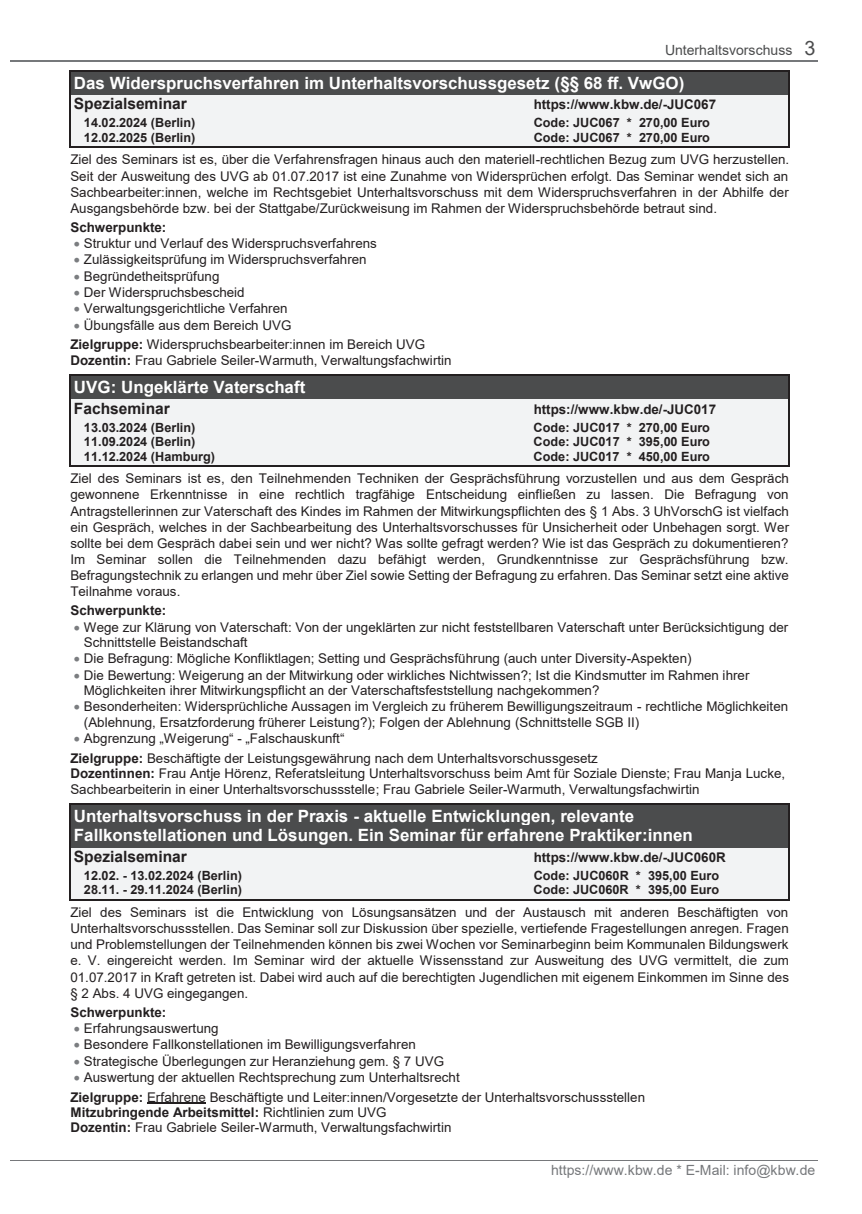
<style>
.page{position:relative;width:862px;height:1214px;background:#fff}
.page>*{position:absolute;margin:0;border:0;box-sizing:border-box;transform-origin:0 0}
.t1{font:700 17px/19.4px "Arial";color:#fff}
.t2{font:700 15.6px "Arial";color:#231f20}
.t3{font:14px "Arial";color:#76787b}
.t4{font:14px "Arial";color:#4b4c4d}
.t5{font:13.4px/16.2px "Arial";color:#231f20}
.t6{font:700 13.4px "Arial";color:#231f20}
.t7{font:700 12.6px "Arial";color:#231f20}
.s1{font-size:19.8px}
.s2{font-weight:700}
</style>
<div class="page">
<hr style="left:10px;top:61px;width:807px;height:1px;background:#76787b">
<hr style="left:10px;top:1159px;width:807px;height:1px;background:#76787b">
<div style="left:71px;top:71px;width:718px;height:24px;background:#4b4c4d"></div>
<hr style="left:70px;top:70px;width:720px;height:1px;background:#231f20">
<div style="left:71px;top:95px;width:718px;height:21px;background:#f2f3f4"></div>
<div style="left:71px;top:116px;width:718px;height:14px;background:#f2f3f4"></div>
<div style="left:71px;top:130px;width:718px;height:16px;background:#f2f3f4"></div>
<hr style="left:70px;top:146px;width:720px;height:1px;background:#231f20">
<svg style="left:70px;top:71px;width:1px;height:75px"></svg>
<svg style="left:789px;top:71px;width:1px;height:75px"></svg>
<div style="left:71px;top:376px;width:718px;height:23px;background:#4b4c4d"></div>
<hr style="left:70px;top:375px;width:720px;height:1px;background:#231f20">
<div style="left:71px;top:399px;width:718px;height:21px;background:#f2f3f4"></div>
<div style="left:71px;top:420px;width:718px;height:15px;background:#f2f3f4"></div>
<div style="left:71px;top:435px;width:718px;height:14px;background:#f2f3f4"></div>
<div style="left:71px;top:449px;width:718px;height:16px;background:#f2f3f4"></div>
<hr style="left:70px;top:465px;width:720px;height:1px;background:#231f20">
<svg style="left:70px;top:376px;width:1px;height:89px"></svg>
<svg style="left:789px;top:376px;width:1px;height:89px"></svg>
<div style="left:71px;top:804px;width:718px;height:21px;background:#4b4c4d"></div>
<hr style="left:70px;top:803px;width:720px;height:1px;background:#231f20">
<div style="left:71px;top:825px;width:718px;height:22px;background:#4b4c4d"></div>
<div style="left:71px;top:847px;width:718px;height:21px;background:#f2f3f4"></div>
<div style="left:71px;top:868px;width:718px;height:14px;background:#f2f3f4"></div>
<div style="left:71px;top:882px;width:718px;height:16px;background:#f2f3f4"></div>
<hr style="left:70px;top:898px;width:720px;height:2px;background:#231f20">
<svg style="left:70px;top:804px;width:1px;height:94px"></svg>
<svg style="left:789px;top:804px;width:1px;height:94px"></svg>
<hr style="left:147px;top:1102px;width:59px;height:1px;background:#231f20">
<p class="t4" style="left:665px;top:40px;width:152px">Unterhaltsvorschuss <span class="s1">3</span></p>
<p class="t1" style="left:74px;top:73px;width:612px">Das Widerspruchsverfahren im Unterhaltsvorschussgesetz (§§ 68 ff. VwGO)</p>
<p class="t2" style="left:74px;top:93px;width:114px">Spezialseminar</p>
<p class="t6" style="left:534px;top:95px;width:184px">https://www.kbw.de/-JUC067</p>
<p class="t7" style="left:84px;top:114px;width:113px">14.02.2024 (Berlin)</p>
<p class="t7" style="left:534px;top:114px;width:178px">Code: JUC067 * 270,00 Euro</p>
<p class="t7" style="left:84px;top:129px;width:113px">12.02.2025 (Berlin)</p>
<p class="t7" style="left:534px;top:129px;width:178px">Code: JUC067 * 270,00 Euro</p>
<p class="t5" style="left:70px;top:151px;width:720px;text-align:justify">Ziel des Seminars ist es, über die Verfahrensfragen hinaus auch den materiell-rechtlichen Bezug zum UVG herzustellen.<br>Seit der Ausweitung des UVG ab 01.07.2017 ist eine Zunahme von Widersprüchen erfolgt. Das Seminar wendet sich an Sachbearbeiter:innen, welche im Rechtsgebiet Unterhaltsvorschuss mit dem Widerspruchsverfahren in der Abhilfe der Ausgangsbehörde bzw. bei der Stattgabe/Zurückweisung im Rahmen der Widerspruchsbehörde betraut sind.</p>
<p class="t6" style="left:70px;top:217px;width:97px">Schwerpunkte:</p>
<p class="t5" style="left:84px;top:235px;width:294px">Struktur und Verlauf des Widerspruchsverfahrens Zulässigkeitsprüfung im Widerspruchsverfahren Begründetheitsprüfung<br>Der Widerspruchsbescheid Verwaltungsgerichtliche Verfahren<br>Übungsfälle aus dem Bereich UVG</p>
<p class="t5" style="left:70px;top:336px;width:383px;line-height:15.6px"><span class="s2">Zielgruppe:</span> Widerspruchsbearbeiter:innen im Bereich UVG<br><span class="s2">Dozentin:</span> Frau Gabriele Seiler-Warmuth, Verwaltungsfachwirtin</p>
<p class="t1" style="left:74px;top:377px;width:233px">UVG: Ungeklärte Vaterschaft</p>
<p class="t2" style="left:74px;top:397px;width:97px">Fachseminar</p>
<p class="t6" style="left:534px;top:399px;width:184px">https://www.kbw.de/-JUC017</p>
<p class="t7" style="left:84px;top:418px;width:113px">13.03.2024 (Berlin)</p>
<p class="t7" style="left:533px;top:418px;width:178px">Code: JUC017 * 270,00 Euro</p>
<p class="t7" style="left:84px;top:433px;width:113px">11.09.2024 (Berlin)</p>
<p class="t7" style="left:533px;top:433px;width:178px">Code: JUC017 * 395,00 Euro</p>
<p class="t7" style="left:84px;top:447px;width:133px">11.12.2024 (Hamburg)</p>
<p class="t7" style="left:533px;top:447px;width:178px">Code: JUC017 * 450,00 Euro</p>
<p class="t5" style="left:70px;top:470px;width:720px;text-align:justify">Ziel des Seminars ist es, den Teilnehmenden Techniken der Gesprächsführung vorzustellen und aus dem Gespräch gewonnene Erkenntnisse in eine rechtlich tragfähige Entscheidung einfließen zu lassen. Die Befragung von Antragstellerinnen zur Vaterschaft des Kindes im Rahmen der Mitwirkungspflichten des § 1 Abs. 3 UhVorschG ist vielfach ein Gespräch, welches in der Sachbearbeitung des Unterhaltsvorschusses für Unsicherheit oder Unbehagen sorgt. Wer sollte bei dem Gespräch dabei sein und wer nicht? Was sollte gefragt werden? Wie ist das Gespräch zu dokumentieren?<br>Im Seminar sollen die Teilnehmenden dazu befähigt werden, Grundkenntnisse zur Gesprächsführung bzw.<br>Befragungstechnik zu erlangen und mehr über Ziel sowie Setting der Befragung zu erfahren. Das Seminar setzt eine aktive Teilnahme voraus.</p>
<p class="t6" style="left:70px;top:601px;width:97px">Schwerpunkte:</p>
<p class="t5" style="left:84px;top:618px;width:706px">Wege zur Klärung von Vaterschaft: Von der ungeklärten zur nicht feststellbaren Vaterschaft unter Berücksichtigung der Schnittstelle Beistandschaft<br>Die Befragung: Mögliche Konfliktlagen; Setting und Gesprächsführung (auch unter Diversity-Aspekten)<br>Die Bewertung: Weigerung an der Mitwirkung oder wirkliches Nichtwissen?; Ist die Kindsmutter im Rahmen ihrer Möglichkeiten ihrer Mitwirkungspflicht an der Vaterschaftsfeststellung nachgekommen?<br>Besonderheiten: Widersprüchliche Aussagen im Vergleich zu früherem Bewilligungszeitraum - rechtliche Möglichkeiten (Ablehnung, Ersatzforderung früherer Leistung?); Folgen der Ablehnung (Schnittstelle SGB II)<br>Abgrenzung „Weigerung“ - „Falschauskunft“</p>
<p class="t5" style="left:70px;top:750px;width:716px;line-height:15.4px"><span class="s2">Zielgruppe:</span> Beschäftigte der Leistungsgewährung nach dem Unterhaltsvorschussgesetz<br><span class="s2">Dozentinnen:</span> Frau Antje Hörenz, Referatsleitung Unterhaltsvorschuss beim Amt für Soziale Dienste; Frau Manja Lucke,<br>Sachbearbeiterin in einer Unterhaltsvorschussstelle; Frau Gabriele Seiler-Warmuth, Verwaltungsfachwirtin</p>
<p class="t1" style="left:74px;top:806px;width:620px">Unterhaltsvorschuss in der Praxis - aktuelle Entwicklungen, relevante<br>Fallkonstellationen und Lösungen. Ein Seminar für erfahrene Praktiker:innen</p>
<p class="t2" style="left:74px;top:845px;width:114px">Spezialseminar</p>
<p class="t6" style="left:534px;top:847px;width:194px">https://www.kbw.de/-JUC060R</p>
<p class="t7" style="left:84px;top:866px;width:160px">12.02. - 13.02.2024 (Berlin)</p>
<p class="t7" style="left:534px;top:866px;width:187px">Code: JUC060R * 395,00 Euro</p>
<p class="t7" style="left:84px;top:881px;width:160px">28.11. - 29.11.2024 (Berlin)</p>
<p class="t7" style="left:533px;top:881px;width:187px">Code: JUC060R * 395,00 Euro</p>
<p class="t5" style="left:70px;top:903px;width:720px;text-align:justify">Ziel des Seminars ist die Entwicklung von Lösungsansätzen und der Austausch mit anderen Beschäftigten von Unterhaltsvorschussstellen. Das Seminar soll zur Diskussion über spezielle, vertiefende Fragestellungen anregen. Fragen und Problemstellungen der Teilnehmenden können bis zwei Wochen vor Seminarbeginn beim Kommunalen Bildungswerk e. V. eingereicht werden. Im Seminar wird der aktuelle Wissensstand zur Ausweitung des UVG vermittelt, die zum 01.07.2017 in Kraft getreten ist. Dabei wird auch auf die berechtigten Jugendlichen mit eigenem Einkommen im Sinne des § 2 Abs. 4 UVG eingegangen.</p>
<p class="t6" style="left:70px;top:1002px;width:97px">Schwerpunkte:</p>
<p class="t5" style="left:84px;top:1020px;width:377px">Erfahrungsauswertung<br>Besondere Fallkonstellationen im Bewilligungsverfahren Strategische Überlegungen zur Heranziehung gem. § 7 UVG Auswertung der aktuellen Rechtsprechung zum Unterhaltsrecht</p>
<p class="t5" style="left:70px;top:1088px;width:576px;line-height:15.4px"><span class="s2">Zielgruppe:</span> Erfahrene Beschäftigte und Leiter:innen/Vorgesetzte der Unterhaltsvorschussstellen<br><span class="s2">Mitzubringende Arbeitsmittel:</span> Richtlinien zum UVG<br><span class="s2">Dozentin:</span> Frau Gabriele Seiler-Warmuth, Verwaltungsfachwirtin</p>
<p class="t3" style="left:551px;top:1160px;width:266px">https://www.kbw.de * E-Mail: info@kbw.de</p>
</div>
